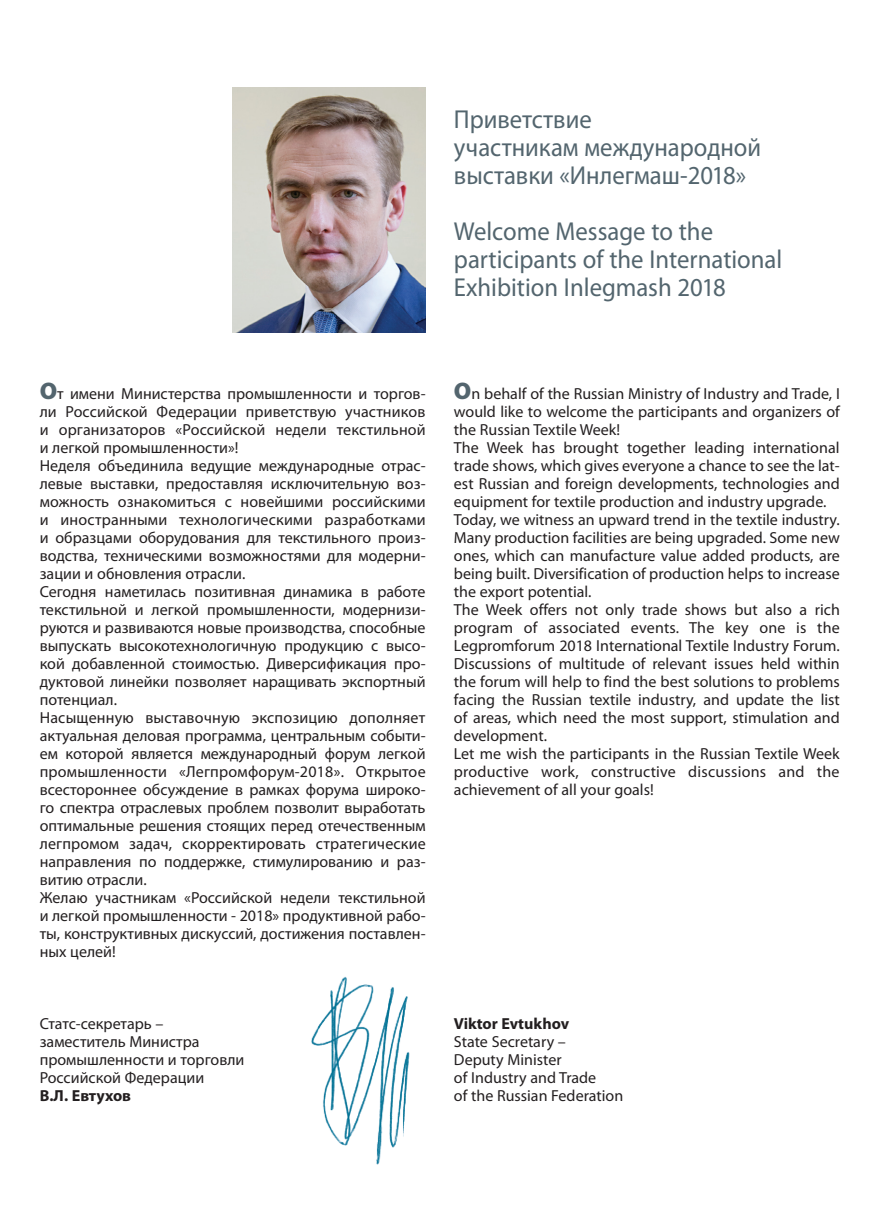
<style>
.page{position:relative;width:882px;height:1218px;background:#fff}
.page>*{position:absolute;margin:0;border:0;box-sizing:border-box;transform-origin:0 0}
.t1{font:26px/28px "Myriad Pro";color:#53656e;scale:.95 1}
.t2{font:16px/18px "Myriad Pro";color:#231f20}
.t3{font:700 16px "Myriad Pro";color:#231f20}
.s1{font-weight:900;font-size:24px;color:#53656e}
</style>
<div class="page">
<img style="left:311px;top:976px;width:99px;height:189px">
<img style="left:232px;top:87px;width:193px;height:246px">
<h1 class="t1" style="left:454px;top:105px;width:325px">Приветствие<br>участникам международной выставки «Инлегмаш-2018»</h1>
<h1 class="t1" style="left:454px;top:217px;width:347px">Welcome Message to the participants of the International<br>Exhibition Inlegmash 2018</h1>
<p class="t2" style="left:40px;top:384px;width:387px"><span class="s1">О</span>т имени Министерства промышленности и торгов&shy;ли Российской Федерации приветствую участников и организаторов «Российской недели текстильной и легкой промышленности»!<br>Неделя объединила ведущие международные отрас&shy;левые выставки, предоставляя исключительную воз&shy;можность ознакомиться с новейшими российскими и иностранными технологическими разработками и образцами оборудования для текстильного произ&shy;водства, техническими возможностями для модерни&shy;зации и обновления отрасли.<br>Сегодня наметилась позитивная динамика в работе текстильной и легкой промышленности, модернизи&shy;руются и развиваются новые производства, способные выпускать высокотехнологичную продукцию с высо&shy;кой добавленной стоимостью. Диверсификация про&shy;дуктовой линейки позволяет наращивать экспортный потенциал.<br>Насыщенную выставочную экспозицию дополняет актуальная деловая программа, центральным событи&shy;ем которой является международный форум легкой промышленности «Легпромфорум-2018». Открытое всестороннее обсуждение в рамках форума широко&shy;го спектра отраслевых проблем позволит выработать оптимальные решения стоящих перед отечественным легпромом задач, скорректировать стратегические направления по поддержке, стимулированию и раз&shy;витию отрасли.<br>Желаю участникам «Российской недели текстильной и легкой промышленности - 2018» продуктивной рабо&shy;ты, конструктивных дискуссий, достижения поставлен&shy;ных целей!</p>
<p class="t2" style="left:40px;top:1014px;width:206px">Статс-секретарь – заместитель Министра промышленности и торговли<br>Российской Федерации</p>
<p class="t3" style="left:40px;top:1085px;width:93px">В.Л. Евтухов</p>
<p class="t2" style="left:454px;top:384px;width:387px"><span class="s1">O</span>n behalf of the Russian Ministry of Industry and Trade, I would like to welcome the participants and organizers of the Russian Textile Week!<br>The Week has brought together leading international trade shows, which gives everyone a chance to see the lat&shy;est Russian and foreign developments, technologies and equipment for textile production and industry upgrade.<br>Today, we witness an upward trend in the textile industry.<br>Many production facilities are being upgraded. Some new ones, which can manufacture value added products, are being built. Diversification of production helps to increase the export potential.<br>The Week offers not only trade shows but also a rich program of associated events. The key one is the Legpromforum 2018 International Textile Industry Forum.<br>Discussions of multitude of relevant issues held within the forum will help to find the best solutions to problems facing the Russian textile industry, and update the list of areas, which need the most support, stimulation and development.<br>Let me wish the participants in the Russian Textile Week productive work, constructive discussions and the achievement of all your goals!</p>
<p class="t3" style="left:454px;top:1013px;width:117px">Viktor Evtukhov</p>
<p class="t2" style="left:454px;top:1032px;width:171px">State Secretary –<br>Deputy Minister<br>of Industry and Trade<br>of the Russian Federation</p>
</div>
